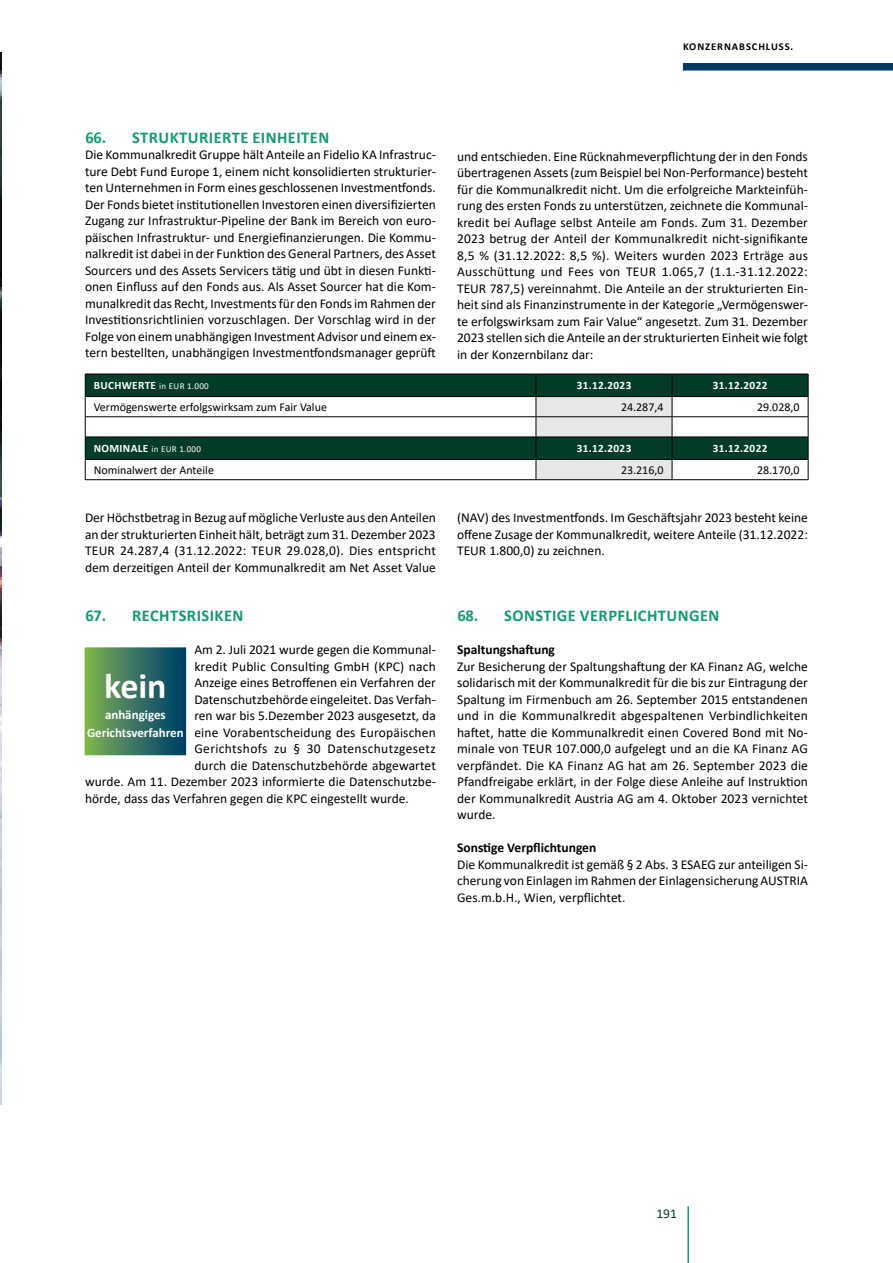
<style>
.page{position:relative;width:893px;height:1263px;background:#fff}
.page>*{position:absolute;margin:0;border:0;box-sizing:border-box;transform-origin:0 0}
.t1{font:700 36px "Calibri";color:#fff}
.t2{font:700 16.5px "Calibri";letter-spacing:.025em;color:#139a74}
.t3{font:13.5px/16.5px "Calibri";color:#000;text-align:justify}
.t4{font:700 13.5px "Calibri";color:#000}
.t5{font:13.5px "Calibri";letter-spacing:.03em;color:#000}
.t6{font:13.5px "Calibri";color:#043c2b}
.t7{font:700 12.9px/18.1px "Calibri";color:#fff;text-align:center}
.t8{font:12px "Calibri";color:#000}
.t9{font:700 11.25px "Calibri";letter-spacing:.03em;color:#fff}
.t10{font:700 10.5px "Calibri";letter-spacing:.09em;color:#000}
.t11{font:9px "Calibri";letter-spacing:.03em;color:#fff}
.s1{font-weight:700;font-size:11.25px}
</style>
<div class="page">
<img style="left:0;top:52px;width:1px;height:1052px">
<svg style="left:86px;top:375px;width:722px;height:84px;fill:#043c2b"></svg>
<hr style="left:85px;top:374px;width:451px;height:1px;background:#000">
<hr style="left:672px;top:374px;width:136px;height:1px;background:#000">
<hr style="left:85px;top:396px;width:451px;height:1px;background:#000">
<hr style="left:672px;top:396px;width:136px;height:1px;background:#000">
<hr style="left:85px;top:416px;width:451px;height:1px;background:#000">
<hr style="left:672px;top:416px;width:136px;height:1px;background:#000">
<hr style="left:85px;top:437px;width:451px;height:1px;background:#000">
<hr style="left:672px;top:437px;width:136px;height:1px;background:#000">
<hr style="left:85px;top:459px;width:451px;height:1px;background:#000">
<svg style="left:85px;top:374px;width:1px;height:105px"></svg>
<hr style="left:672px;top:459px;width:136px;height:1px;background:#000">
<svg style="left:536px;top:374px;width:137px;height:105px"></svg>
<svg style="left:808px;top:374px;width:1px;height:106px"></svg>
<hr style="left:85px;top:479px;width:451px;height:1px;background:#000">
<hr style="left:536px;top:479px;width:136px;height:1px;background:#000">
<hr style="left:672px;top:479px;width:136px;height:1px;background:#000">
<div style="left:80px;top:643px;width:110px;height:116px;background:linear-gradient(to right,#86b850,#00376c)"></div>
<div style="left:76px;top:639px;width:118px;height:124px;border:8px solid #fff"></div>
<hr style="left:687px;top:1206px;width:2px;height:57px;background:#139a74">
<div style="left:683px;top:63px;width:210px;height:8px;background:#003a61"></div>
<p class="t10" style="left:683px;top:39px;width:112px">KONZERNABSCHLUSS.</p>
<p class="t2" style="left:85px;top:126px;width:245px">66. STRUKTURIERTE EINHEITEN</p>
<p class="t3" style="left:85px;top:146px;width:352px">Die Kommunalkredit Gruppe hält Anteile an Fidelio KA Infrastruc&shy;ture Debt Fund Europe 1, einem nicht konsolidierten strukturier&shy;ten Unternehmen in Form eines geschlossenen Investmentfonds.<br>Der Fonds bietet institutionellen Investoren einen diversifizierten Zugang zur Infrastruktur-Pipeline der Bank im Bereich von euro&shy;päischen Infrastruktur- und Energiefinanzierungen. Die Kommu&shy;nalkredit ist dabei in der Funktion des General Partners, des Asset Sourcers und des Assets Servicers tätig und übt in diesen Funkti&shy;onen Einfluss auf den Fonds aus. Als Asset Sourcer hat die Kom&shy;munalkredit das Recht, Investments für den Fonds im Rahmen der Investitionsrichtlinien vorzuschlagen. Der Vorschlag wird in der Folge von einem unabhängigen Investment Advisor und einem ex&shy;tern bestellten, unabhängigen Investmentfondsmanager geprüft</p>
<p class="t3" style="left:457px;top:148px;width:352px">und entschieden. Eine Rücknahmeverpflichtung der in den Fonds übertragenen Assets (zum Beispiel bei Non-Performance) besteht für die Kommunalkredit nicht. Um die erfolgreiche Markteinfüh&shy;rung des ersten Fonds zu unterstützen, zeichnete die Kommunal&shy;kredit bei Auflage selbst Anteile am Fonds. Zum 31. Dezember 2023 betrug der Anteil der Kommunalkredit nicht-signifikante 8,5 % (31.12.2022: 8,5 %). Weiters wurden 2023 Erträge aus Ausschüttung und Fees von TEUR 1.065,7 (1.1.-31.12.2022:<br>TEUR 787,5) vereinnahmt. Die Anteile an der strukturierten Ein&shy;heit sind als Finanzinstrumente in der Kategorie „Vermögenswer&shy;te erfolgswirksam zum Fair Value“ angesetzt. Zum 31. Dezember 2023 stellen sich die Anteile an der strukturierten Einheit wie folgt in der Konzernbilanz dar:</p>
<p class="t11" style="left:94px;top:380px;width:116px"><span class="s1">BUCHWERTE</span> in EUR 1.000</p>
<p class="t9" style="left:577px;top:377px;width:56px">31.12.2023</p>
<p class="t9" style="left:713px;top:377px;width:56px">31.12.2022</p>
<p class="t8" style="left:94px;top:398px;width:235px">Vermögenswerte erfolgswirksam zum Fair Value</p>
<p class="t8" style="left:621px;top:398px;width:44px">24.287,4</p>
<p class="t8" style="left:757px;top:398px;width:44px">29.028,0</p>
<p class="t11" style="left:94px;top:442px;width:109px"><span class="s1">NOMINALE</span> in EUR 1.000</p>
<p class="t9" style="left:577px;top:440px;width:56px">31.12.2023</p>
<p class="t9" style="left:713px;top:440px;width:56px">31.12.2022</p>
<p class="t8" style="left:94px;top:461px;width:122px">Nominalwert der Anteile</p>
<p class="t8" style="left:621px;top:461px;width:44px">23.216,0</p>
<p class="t8" style="left:757px;top:461px;width:44px">28.170,0</p>
<p class="t3" style="left:85px;top:509px;width:352px">Der Höchstbetrag in Bezug auf mögliche Verluste aus den Anteilen an der strukturierten Einheit hält, beträgt zum 31. Dezember 2023<br>TEUR 24.287,4 (31.12.2022: TEUR 29.028,0). Dies entspricht dem derzeitigen Anteil der Kommunalkredit am Net Asset Value</p>
<p class="t3" style="left:457px;top:509px;width:352px">(NAV) des Investmentfonds. Im Geschäftsjahr 2023 besteht keine offene Zusage der Kommunalkredit, weitere Anteile (31.12.2022:<br>TEUR 1.800,0) zu zeichnen.</p>
<p class="t2" style="left:85px;top:604px;width:160px">67. RECHTSRISIKEN</p>
<p class="t3" style="left:194px;top:641px;width:243px">Am 2. Juli 2021 wurde gegen die Kommunal-</p>
<p class="t3" style="left:194px;top:658px;width:243px">kredit Public Consulting GmbH (KPC) nach</p>
<p class="t3" style="left:194px;top:674px;width:243px">Anzeige eines Betroffenen ein Verfahren der</p>
<p class="t3" style="left:194px;top:691px;width:243px">Datenschutzbehörde eingeleitet. Das Verfah-</p>
<p class="t3" style="left:194px;top:707px;width:243px">ren war bis 5.Dezember 2023 ausgesetzt, da</p>
<p class="t3" style="left:194px;top:724px;width:243px">eine Vorabentscheidung des Europäischen</p>
<p class="t5" style="left:194px;top:739px;width:243px">Gerichtshofs zu § 30 Datenschutzgesetz</p>
<p class="t3" style="left:194px;top:757px;width:243px">durch die Datenschutzbehörde abgewartet</p>
<p class="t3" style="left:85px;top:773px;width:352px">wurde. Am 11. Dezember 2023 informierte die Datenschutzbe-</p>
<p class="t3" style="left:85px;top:790px;width:325px">hörde, dass das Verfahren gegen die KPC eingestellt wurde.</p>
<p class="t2" style="left:457px;top:604px;width:263px">68. SONSTIGE VERPFLICHTUNGEN</p>
<p class="t4" style="left:457px;top:640px;width:99px">Spaltungshaftung</p>
<p class="t3" style="left:457px;top:658px;width:352px">Zur Besicherung der Spaltungshaftung der KA Finanz AG, welche solidarisch mit der Kommunalkredit für die bis zur Eintragung der Spaltung im Firmenbuch am 26. September 2015 entstandenen und in die Kommunalkredit abgespaltenen Verbindlichkeiten haftet, hatte die Kommunalkredit einen Covered Bond mit No&shy;minale von TEUR 107.000,0 aufgelegt und an die KA Finanz AG verpfändet. Die KA Finanz AG hat am 26. September 2023 die Pfandfreigabe erklärt, in der Folge diese Anleihe auf Instruktion der Kommunalkredit Austria AG am 4. Oktober 2023 vernichtet wurde.</p>
<p class="t4" style="left:457px;top:838px;width:141px">Sonstige Verpflichtungen</p>
<p class="t3" style="left:457px;top:856px;width:352px">Die Kommunalkredit ist gemäß § 2 Abs. 3 ESAEG zur anteiligen Si&shy;cherung von Einlagen im Rahmen der Einlagensicherung AUSTRIA Ges.m.b.H., Wien, verpflichtet.</p>
<h1 class="t1" style="left:104px;top:661px;width:64px">kein</h1>
<p class="t7" style="left:87px;top:706px;width:98px">anhängiges<br>Gerichtsverfahren</p>
<p class="t6" style="left:656px;top:1204px;width:22px">191</p>
</div>
